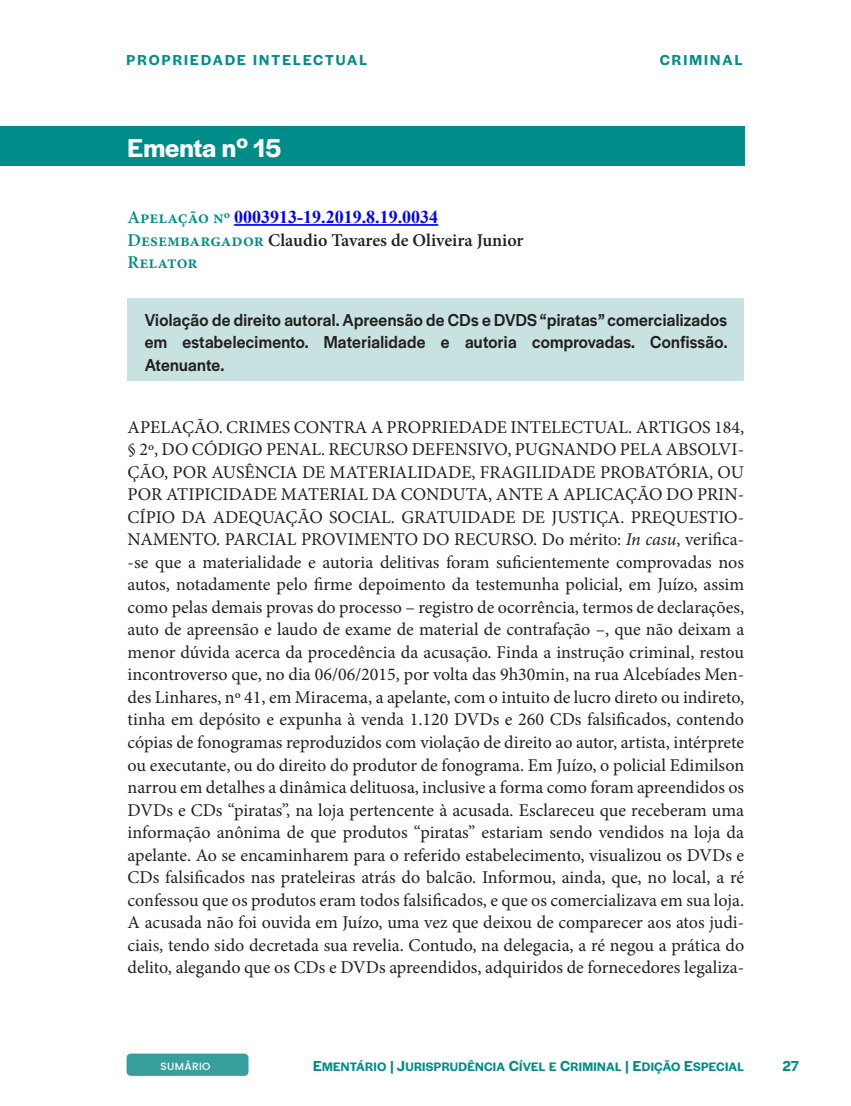
<style>
.page{position:relative;width:851px;height:1106px;background:#fff}
.page>*{position:absolute;margin:0;border:0;box-sizing:border-box;transform-origin:0 0}
.t1{font:600 27px "Halyard Display";color:#fff}
.t2{font:18px/22.5px "Minion Pro";color:#231f20;text-align:justify}
.t3{font:500 18px/22.5px "Halyard Display";letter-spacing:.02em;color:#231f20;text-align:justify;scale:.95 1}
.t4{font:600 18px/22.5px "Minion Pro";color:#231f20}
.t5{font:700 18px "Times New Roman";color:#00f}
.t6{font:600 15px "Halyard Display";letter-spacing:.14em;color:#008d8a}
.t7{font:15px "Halyard Display Semi Bold SC850";color:#008d8a}
.t8{font:12.75px "Halyard Display Semi Bold SC850";letter-spacing:.025em;color:#008d8a}
.t9{font:500 10.5px "Poppins";letter-spacing:.03em;color:#fff}
.s1{font-family:"Minion Pro";font-weight:600;color:#008d8a}
.s2{color:#008d8a}
.s3{font-style:italic}
.s4{font-size:15px}
</style>
<div class="page">
<div style="left:0;top:126px;width:744px;height:40px;background:#008d8a"></div>
<hr style="left:234px;top:224px;width:204px;height:2px;background:#00f">
<div style="left:128px;top:298px;width:616px;height:82px;background:#c8e1e1"></div>
<svg style="left:130px;top:1056px;width:119px;height:20px"></svg>
<div style="left:126px;top:1053px;width:122px;height:22px;background:#399f9d;border-radius:4px"></div>
<p class="t6" style="left:126px;top:50px;width:242px">PROPRIEDADE INTELECTUAL</p>
<p class="t6" style="left:659px;top:50px;width:84px">CRIMINAL</p>
<h1 class="t1" style="left:128px;top:128px;width:155px">Ementa nº 15</h1>
<p class="t5" style="left:128px;top:204px;width:312px"><span class="s1">Apelação nº</span> 0003913-19.2019.8.19.0034</p>
<p class="t4" style="left:128px;top:228px;width:397px"><span class="s2">Desembargador</span> Claudio Tavares de Oliveira Junior<br><span class="s2">Relator</span></p>
<p class="t3" style="left:145px;top:307px;width:615px">Violação de direito autoral. Apreensão de CDs e DVDS “piratas” comercializados em estabelecimento. Materialidade e autoria comprovadas. Confissão.<br>Atenuante.</p>
<p class="t2" style="left:128px;top:416px;width:618px">APELAÇÃO. CRIMES CONTRA A PROPRIEDADE INTELECTUAL. ARTIGOS 184, § 2º, DO CÓDIGO PENAL. RECURSO DEFENSIVO, PUGNANDO PELA ABSOLVI-ÇÃO, POR AUSÊNCIA DE MATERIALIDADE, FRAGILIDADE PROBATÓRIA, OU POR ATIPICIDADE MATERIAL DA CONDUTA, ANTE A APLICAÇÃO DO PRIN-CÍPIO DA ADEQUAÇÃO SOCIAL. GRATUIDADE DE JUSTIÇA. PREQUESTIO-NAMENTO. PARCIAL PROVIMENTO DO RECURSO. Do mérito: <span class="s3">In casu</span>, verifica--se que a materialidade e autoria delitivas foram suficientemente comprovadas nos autos, notadamente pelo firme depoimento da testemunha policial, em Juízo, assim como pelas demais provas do processo – registro de ocorrência, termos de declarações, auto de apreensão e laudo de exame de material de contrafação –, que não deixam a menor dúvida acerca da procedência da acusação. Finda a instrução criminal, restou incontroverso que, no dia 06/06/2015, por volta das 9h30min, na rua Alcebíades Men&shy;des Linhares, nº 41, em Miracema, a apelante, com o intuito de lucro direto ou indireto, tinha em depósito e expunha à venda 1.120 DVDs e 260 CDs falsificados, contendo cópias de fonogramas reproduzidos com violação de direito ao autor, artista, intérprete ou executante, ou do direito do produtor de fonograma. Em Juízo, o policial Edimilson narrou em detalhes a dinâmica delituosa, inclusive a forma como foram apreendidos os DVDs e CDs “piratas”, na loja pertencente à acusada. Esclareceu que receberam uma informação anônima de que produtos “piratas” estariam sendo vendidos na loja da apelante. Ao se encaminharem para o referido estabelecimento, visualizou os DVDs e CDs falsificados nas prateleiras atrás do balcão. Informou, ainda, que, no local, a ré confessou que os produtos eram todos falsificados, e que os comercializava em sua loja.<br>A acusada não foi ouvida em Juízo, uma vez que deixou de comparecer aos atos judi&shy;ciais, tendo sido decretada sua revelia. Contudo, na delegacia, a ré negou a prática do delito, alegando que os CDs e DVDs apreendidos, adquiridos de fornecedores legaliza-</p>
<p class="t9" style="left:161px;top:1060px;width:51px">SUMÁRIO</p>
<p class="t8" style="left:313px;top:1057px;width:432px"><span class="s4">E</span>MENTÁRIO <span class="s4">| J</span>URISPRUDÊNCIA <span class="s4">C</span>ÍVEL E <span class="s4">C</span>RIMINAL <span class="s4">| E</span>DIÇÃO <span class="s4">E</span>SPECIAL</p>
<p class="t7" style="left:782px;top:1055px;width:18px">27</p>
</div>
